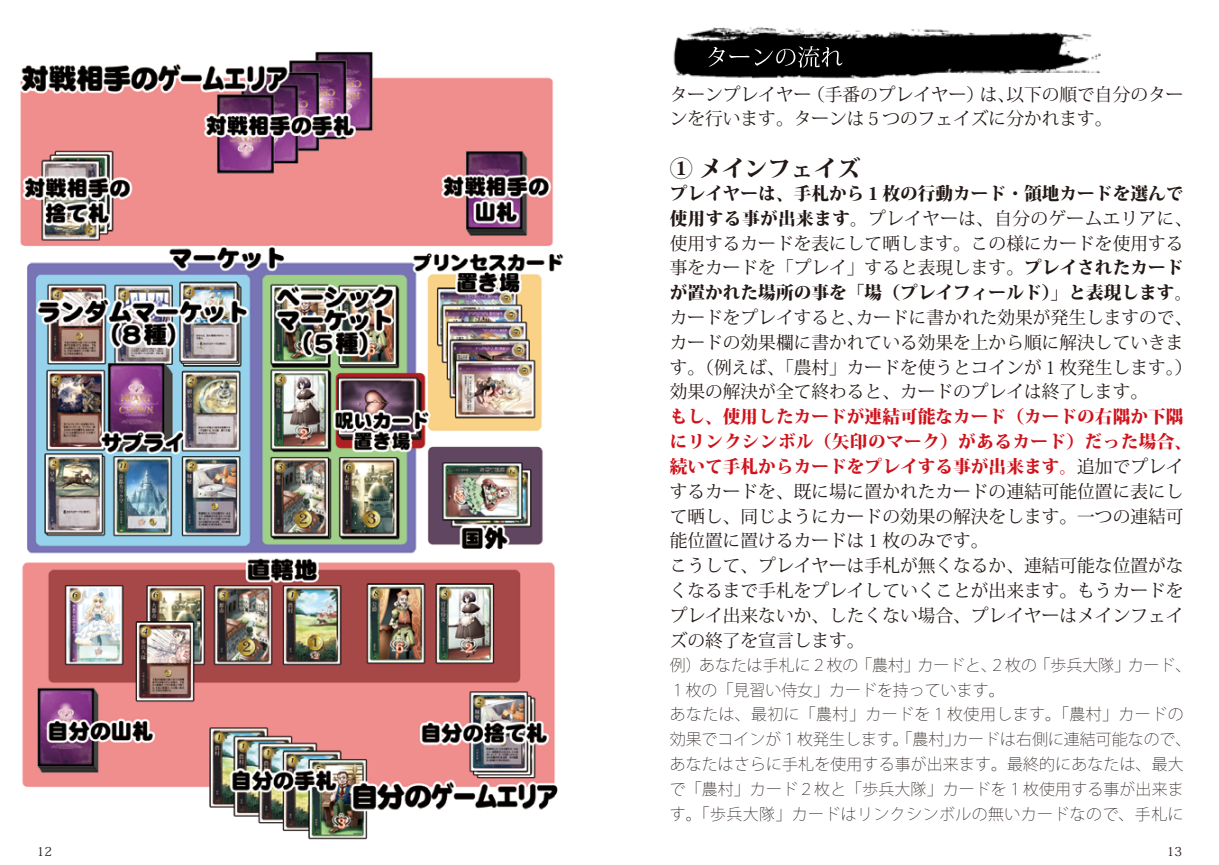
<style>
.page{position:relative;width:1219px;height:865px;background:#fff}
.page>*{position:absolute;margin:0;border:0;box-sizing:border-box;transform-origin:0 0}
.t1{font:800 23px "Koz Min Pro";color:#221815}
.t2{font:17.75px/24.8px "Koz Min Pro";color:#221815}
.t3{font:800 17.75px/24.8px "Koz Min Pro";color:#221815}
.t4{font:200 16px/24.8px "Koz Go Pro";letter-spacing:.01em;color:#221815}
.t5{font:12.5px "Koz Min Pro";color:#221815}
.s1{font-weight:400}
.s2{font-weight:800;color:#d0121b}
</style>
<div class="page">
<img style="left:20px;top:51px;width:544px;height:789px">
<img style="left:673px;top:27px;width:428px;height:52px">
<svg style="left:708px;top:46px;width:135px;height:22px"></svg>
<p class="t2" style="left:670px;top:81px;width:515px">ターンプレイヤー（手番のプレイヤー）は、以下の順で自分のターンを行います。ターンは５つのフェイズに分かれます。</p>
<p class="t1" style="left:670px;top:151px;width:192px">① メインフェイズ</p>
<p class="t3" style="left:670px;top:180px;width:524px">プレイヤーは、手札から１枚の行動カード・領地カードを選んで使用する事が出来ます。<span class="s1">プレイヤーは、自分のゲームエリアに、使用するカードを表にして晒します。この様にカードを使用する事をカードを「プレイ」すると表現します。</span>プレイされたカードが置かれた場所の事を「場（プレイフィールド）」と表現します。</p>
<p class="t2" style="left:670px;top:304px;width:524px">カードをプレイすると、カードに書かれた効果が発生しますので、カードの効果欄に書かれている効果を上から順に解決していきます。（例えば、「農村」カードを使うとコインが１枚発生します。）効果の解決が全て終わると、カードのプレイは終了します。</p>
<p class="t2" style="left:670px;top:404px;width:524px"><span class="s2">もし、使用したカードが連結可能なカード（カードの右隅か下隅にリンクシンボル（矢印のマーク）があるカード）だった場合、続いて手札からカードをプレイする事が出来ます。</span>追加でプレイするカードを、既に場に置かれたカードの連結可能位置に表にして晒し、同じようにカードの効果の解決をします。一つの連結可能位置に置けるカードは１枚のみです。<br>こうして、プレイヤーは手札が無くなるか、連結可能な位置がなくなるまで手札をプレイしていくことが出来ます。もうカードをプレイ出来ないか、したくない場合、プレイヤーはメインフェイズの終了を宣言します。</p>
<p class="t4" style="left:670px;top:652px;width:523px">例）あなたは手札に２枚の「農村」カードと、２枚の「歩兵大隊」カード、１枚の「見習い侍女」カードを持っています。<br>あなたは、最初に「農村」カードを１枚使用します。「農村」カードの効果でコインが１枚発生します。「農村」カードは右側に連結可能なので、あなたはさらに手札を使用する事が出来ます。最終的にあなたは、最大で「農村」カード２枚と「歩兵大隊」カードを１枚使用する事が出来ます。「歩兵大隊」カードはリンクシンボルの無いカードなので、手札に</p>
<p class="t5" style="left:37px;top:843px;width:17px">12</p>
<p class="t5" style="left:1167px;top:843px;width:17px">13</p>
</div>
